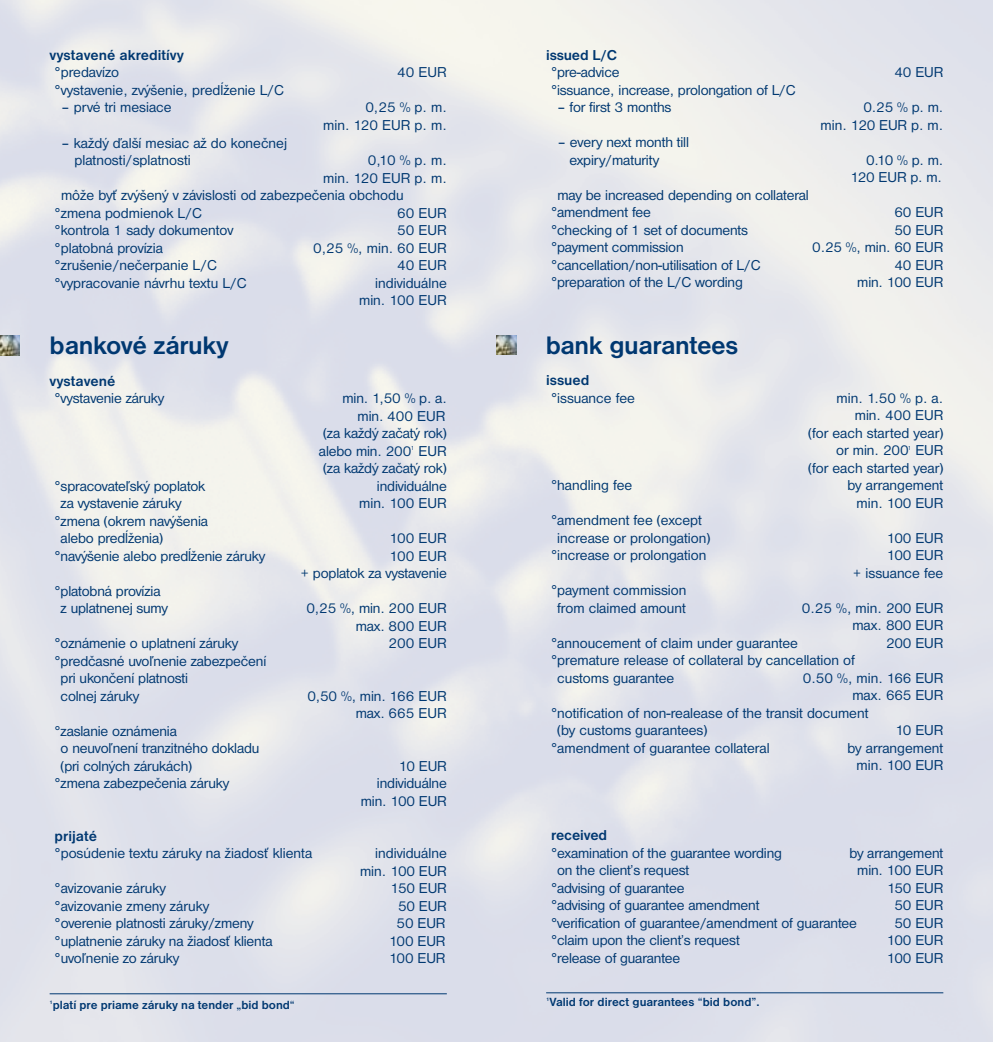
<style>
.page{position:relative;width:993px;height:1042px;background:#fff}
.page>*{position:absolute;margin:0;border:0;box-sizing:border-box;transform-origin:0 0}
.t1{font:700 26.25px "Nimbus Sans DOT";letter-spacing:-.015em;color:#003871}
.t2{font:14.88px/17.5px "Nimbus Sans DOT";letter-spacing:-.01em;color:#003871;text-align:right}
.t3{font:700 14.88px "Nimbus Sans DOT";color:#003871}
.t4{font:700 12.25px "Nimbus Sans DOT";color:#003871}
.t5{font:6.3px "Nimbus Sans DOT";color:#003871}
.t6{font:700 5.08px "Nimbus Sans DOT";color:#003871}
</style>
<div class="page">
<img style="left:0;top:0;width:496px;height:1042px">
<svg style="left:496px;top:0;width:496px;height:1042px;background:#e4e5eb"></svg>
<hr style="left:546px;top:992px;width:397px;height:1px;background:#003871">
<hr style="left:50px;top:993px;width:396px;height:1px;background:#003871">
<svg style="left:0;top:335px;width:20px;height:20px"></svg>
<img style="left:496px;top:335px;width:20px;height:20px">
<p class="t3" style="left:50px;top:46px;width:136px">vystavené akreditívy</p>
<p class="t2" style="left:55px;top:64px;width:66px">°predavízo</p>
<p class="t2" style="left:397px;top:64px;width:51px">40 EUR</p>
<p class="t2" style="left:55px;top:81px;width:231px">°vystavenie, zvýšenie, predĺženie L/C</p>
<p class="t2" style="left:61px;top:99px;width:112px">– prvé tri mesiace</p>
<p class="t2" style="left:323px;top:99px;width:125px">0,25 % p. m.<br>min. 120 EUR p. m.</p>
<p class="t2" style="left:74px;top:134px;width:214px;text-align:left;text-indent:-13px">– každý ďalší mesiac až do konečnej platnosti/splatnosti</p>
<p class="t2" style="left:368px;top:152px;width:80px">0,10 % p. m.</p>
<p class="t2" style="left:323px;top:169px;width:125px">min. 120 EUR p. m.</p>
<p class="t2" style="left:61px;top:187px;width:344px">môže byť zvýšený v závislosti od zabezpečenia obchodu</p>
<p class="t2" style="left:55px;top:204px;width:149px">°zmena podmienok L/C</p>
<p class="t2" style="left:397px;top:204px;width:51px">60 EUR</p>
<p class="t2" style="left:55px;top:222px;width:180px">°kontrola 1 sady dokumentov</p>
<p class="t2" style="left:397px;top:222px;width:51px">50 EUR</p>
<p class="t2" style="left:55px;top:239px;width:110px">°platobná provízia</p>
<p class="t2" style="left:313px;top:239px;width:135px">0,25 %, min. 60 EUR</p>
<p class="t2" style="left:55px;top:257px;width:164px">°zrušenie/nečerpanie L/C</p>
<p class="t2" style="left:397px;top:257px;width:51px">40 EUR</p>
<p class="t2" style="left:55px;top:274px;width:194px">°vypracovanie návrhu textu L/C</p>
<p class="t2" style="left:359px;top:274px;width:89px">individuálne min. 100 EUR</p>
<h1 class="t1" style="left:50px;top:331px;width:180px">bankové záruky</h1>
<p class="t3" style="left:50px;top:372px;width:67px">vystavené</p>
<p class="t2" style="left:55px;top:390px;width:111px">°vystavenie záruky</p>
<p class="t2" style="left:342px;top:390px;width:106px">min. 1,50 % p. a.</p>
<p class="t2" style="left:357px;top:407px;width:89px">min. 400 EUR</p>
<p class="t2" style="left:323px;top:425px;width:125px">(za každý začatý rok)</p>
<p class="t2" style="left:319px;top:442px;width:94px">alebo min. 200</p>
<p class="t5" style="left:411px;top:444px;width:5px">1</p>
<p class="t2" style="left:323px;top:442px;width:125px">EUR<br>(za každý začatý rok)</p>
<p class="t2" style="left:55px;top:477px;width:152px">°spracovateľský poplatok</p>
<p class="t2" style="left:377px;top:477px;width:71px">individuálne</p>
<p class="t2" style="left:61px;top:495px;width:122px">za vystavenie záruky</p>
<p class="t2" style="left:359px;top:495px;width:89px">min. 100 EUR</p>
<p class="t2" style="left:61px;top:512px;width:149px;text-align:left;text-indent:-6px">°zmena (okrem navýšenia alebo predĺženia)</p>
<p class="t2" style="left:389px;top:530px;width:59px">100 EUR</p>
<p class="t2" style="left:55px;top:547px;width:212px">°navýšenie alebo predĺženie záruky</p>
<p class="t2" style="left:300px;top:547px;width:148px">100 EUR<br>+ poplatok za vystavenie</p>
<p class="t2" style="left:55px;top:582px;width:115px;text-align:center">°platobná provízia z uplatnenej sumy</p>
<p class="t2" style="left:306px;top:600px;width:142px">0,25 %, min. 200 EUR max. 800 EUR</p>
<p class="t2" style="left:55px;top:635px;width:185px">°oznámenie o uplatnení záruky</p>
<p class="t2" style="left:388px;top:635px;width:60px">200 EUR</p>
<p class="t2" style="left:61px;top:652px;width:207px;text-align:left;text-indent:-6px">°predčasné uvoľnenie zabezpečení pri ukončení platnosti<br>colnej záruky</p>
<p class="t2" style="left:307px;top:687px;width:141px">0,50 %, min. 166 EUR max. 665 EUR</p>
<p class="t2" style="left:61px;top:722px;width:200px;text-align:left;text-indent:-6px">°zaslanie oznámenia<br>o neuvoľnení tranzitného dokladu (pri colných zárukách)</p>
<p class="t2" style="left:399px;top:757px;width:49px">10 EUR</p>
<p class="t2" style="left:55px;top:775px;width:176px">°zmena zabezpečenia záruky</p>
<p class="t2" style="left:360px;top:775px;width:87px">individuálne min. 100 EUR</p>
<p class="t3" style="left:55px;top:827px;width:44px">prijaté</p>
<p class="t2" style="left:55px;top:845px;width:259px">°posúdenie textu záruky na žiadosť klienta</p>
<p class="t2" style="left:360px;top:845px;width:88px">individuálne min. 100 EUR</p>
<p class="t2" style="left:55px;top:880px;width:113px">°avizovanie záruky</p>
<p class="t2" style="left:390px;top:880px;width:58px">150 EUR</p>
<p class="t2" style="left:55px;top:897px;width:156px">°avizovanie zmeny záruky</p>
<p class="t2" style="left:398px;top:897px;width:50px">50 EUR</p>
<p class="t2" style="left:55px;top:915px;width:200px">°overenie platnosti záruky/zmeny</p>
<p class="t2" style="left:396px;top:915px;width:50px">50 EUR</p>
<p class="t2" style="left:55px;top:932px;width:219px">°uplatnenie záruky na žiadosť klienta</p>
<p class="t2" style="left:389px;top:932px;width:58px">100 EUR</p>
<p class="t2" style="left:55px;top:950px;width:126px">°uvoľnenie zo záruky</p>
<p class="t2" style="left:389px;top:950px;width:58px">100 EUR</p>
<p class="t6" style="left:50px;top:999px;width:5px">1</p>
<p class="t4" style="left:53px;top:997px;width:243px">platí pre priame záruky na tender „bid bond“</p>
<p class="t3" style="left:546px;top:46px;width:72px">issued L/C</p>
<p class="t2" style="left:551px;top:64px;width:70px">°pre-advice</p>
<p class="t2" style="left:894px;top:64px;width:50px">40 EUR</p>
<p class="t2" style="left:551px;top:81px;width:246px">°issuance, increase, prolongation of L/C</p>
<p class="t2" style="left:557px;top:98px;width:116px">– for first 3 months</p>
<p class="t2" style="left:820px;top:98px;width:124px">0.25 % p. m.<br>min. 120 EUR p. m.</p>
<p class="t2" style="left:569px;top:134px;width:121px;text-align:left;text-indent:-12px">– every next month till expiry/maturity</p>
<p class="t2" style="left:850px;top:151px;width:94px">0.10 % p. m.<br>120 EUR p. m.</p>
<p class="t2" style="left:551px;top:186px;width:259px;text-align:left;text-indent:6px">may be increased depending on collateral °amendment fee</p>
<p class="t2" style="left:894px;top:204px;width:50px">60 EUR</p>
<p class="t2" style="left:551px;top:221px;width:198px">°checking of 1 set of documents</p>
<p class="t2" style="left:894px;top:221px;width:50px">50 EUR</p>
<p class="t2" style="left:551px;top:239px;width:134px">°payment commission</p>
<p class="t2" style="left:812px;top:239px;width:132px">0.25 %, min. 60 EUR</p>
<p class="t2" style="left:551px;top:256px;width:211px">°cancellation/non-utilisation of L/C</p>
<p class="t2" style="left:894px;top:256px;width:50px">40 EUR</p>
<p class="t2" style="left:551px;top:274px;width:193px">°preparation of the L/C wording</p>
<p class="t2" style="left:857px;top:274px;width:87px">min. 100 EUR</p>
<h1 class="t1" style="left:545px;top:330px;width:194px">bank guarantees</h1>
<p class="t3" style="left:546px;top:372px;width:45px">issued</p>
<p class="t2" style="left:551px;top:389px;width:85px">°issuance fee</p>
<p class="t2" style="left:808px;top:389px;width:136px">min. 1.50 % p. a. min. 400 EUR<br>(for each started year) or min. 200 EUR</p>
<p class="t5" style="left:907px;top:444px;width:5px">1</p>
<p class="t2" style="left:808px;top:459px;width:136px">(for each started year)</p>
<p class="t2" style="left:551px;top:477px;width:83px">°handling fee</p>
<p class="t2" style="left:847px;top:477px;width:97px">by arrangement min. 100 EUR</p>
<p class="t2" style="left:551px;top:512px;width:161px;text-align:center">°amendment fee (except increase or prolongation)</p>
<p class="t2" style="left:886px;top:529px;width:58px">100 EUR</p>
<p class="t2" style="left:551px;top:547px;width:157px">°increase or prolongation</p>
<p class="t2" style="left:852px;top:547px;width:92px">100 EUR<br>+ issuance fee</p>
<p class="t2" style="left:551px;top:582px;width:137px;text-align:center">°payment commission from claimed amount</p>
<p class="t2" style="left:801px;top:599px;width:143px">0.25 %, min. 200 EUR max. 800 EUR</p>
<p class="t2" style="left:551px;top:634px;width:248px">°annoucement of claim under guarantee</p>
<p class="t2" style="left:885px;top:634px;width:59px">200 EUR</p>
<p class="t2" style="left:557px;top:652px;width:299px;text-align:left;text-indent:-6px">°premature release of collateral by cancellation of customs guarantee</p>
<p class="t2" style="left:802px;top:669px;width:142px">0.50 %, min. 166 EUR</p>
<p class="t2" style="left:852px;top:687px;width:92px">max. 665 EUR</p>
<p class="t2" style="left:551px;top:704px;width:319px">°notification of non-realease of the transit document</p>
<p class="t2" style="left:557px;top:722px;width:151px">(by customs guarantees)</p>
<p class="t2" style="left:895px;top:722px;width:49px">10 EUR</p>
<p class="t2" style="left:551px;top:739px;width:220px">°amendment of guarantee collateral</p>
<p class="t2" style="left:847px;top:739px;width:97px">by arrangement min. 100 EUR</p>
<p class="t3" style="left:551px;top:827px;width:57px">received</p>
<p class="t2" style="left:551px;top:844px;width:232px">°examination of the guarantee wording</p>
<p class="t2" style="left:849px;top:844px;width:95px">by arrangement</p>
<p class="t2" style="left:557px;top:862px;width:134px">on the client’s request</p>
<p class="t2" style="left:857px;top:862px;width:87px">min. 100 EUR</p>
<p class="t2" style="left:551px;top:879px;width:135px">°advising of guarantee</p>
<p class="t2" style="left:886px;top:879px;width:58px">150 EUR</p>
<p class="t2" style="left:551px;top:897px;width:210px">°advising of guarantee amendment</p>
<p class="t2" style="left:894px;top:897px;width:50px">50 EUR</p>
<p class="t2" style="left:551px;top:914px;width:307px">°verification of guarantee/amendment of guarantee</p>
<p class="t2" style="left:894px;top:914px;width:50px">50 EUR</p>
<p class="t2" style="left:551px;top:932px;width:190px">°claim upon the client’s request</p>
<p class="t2" style="left:886px;top:932px;width:58px">100 EUR</p>
<p class="t2" style="left:551px;top:949px;width:131px">°release of guarantee</p>
<p class="t2" style="left:886px;top:949px;width:58px">100 EUR</p>
<p class="t6" style="left:546px;top:996px;width:5px">1</p>
<p class="t4" style="left:549px;top:995px;width:212px">Valid for direct guarantees “bid bond”.</p>
</div>
